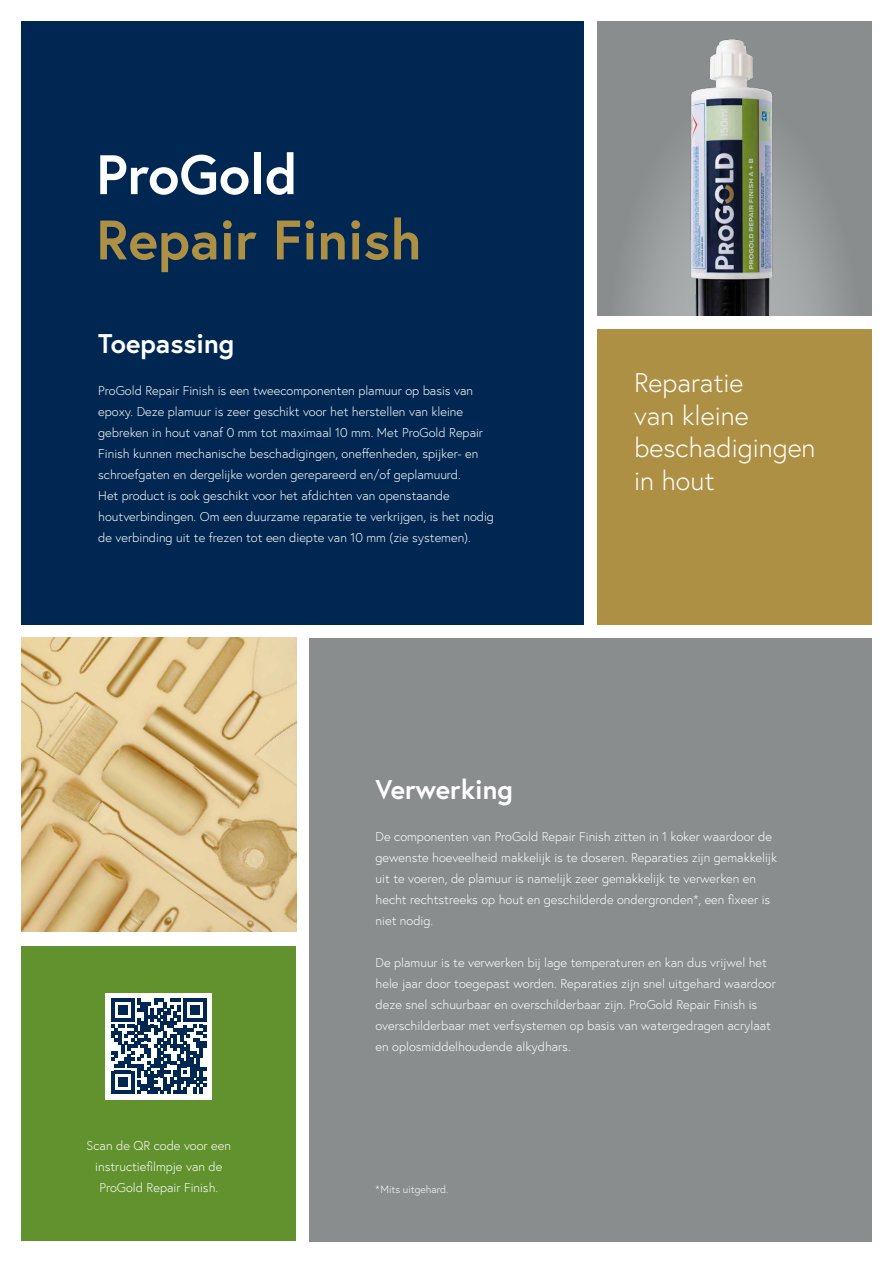
<style>
.page{position:relative;width:893px;height:1263px;background:#fff}
.page>*{position:absolute;margin:0;border:0;box-sizing:border-box;transform-origin:0 0}
.t1{font:700 55.5px "Europa";color:#ae9045}
.t2{font:700 55.5px "Europa";color:#fff}
.t3{font:300 27px/32.4px "Europa";color:#fff}
.t4{font:700 27px "Europa";color:#fff}
.t5{font:300 12.75px/21px "Europa";color:#fff}
.t6{font:300 10.5px "Europa";color:#fff}
</style>
<div class="page">
<div style="left:309px;top:638px;width:563px;height:604px;background:#898d8e"></div>
<img style="left:21px;top:638px;width:275px;height:294px">
<div style="left:21px;top:946px;width:275px;height:294px;background:#62922e"></div>
<div style="left:21px;top:21px;width:563px;height:604px;background:#002751"></div>
<div style="left:597px;top:330px;width:275px;height:295px;background:#ae9045"></div>
<div style="left:597px;top:21px;width:275px;height:294px;background:#898d8e"></div>
<img style="left:629px;top:158px;width:211px;height:157px">
<img style="left:688px;top:40px;width:94px;height:275px">
<div style="left:106px;top:993px;width:106px;height:106px;background:#fff"></div>
<svg style="left:111px;top:998px;width:95px;height:95px"></svg>
<h1 class="t2" style="left:96px;top:137px;width:203px">ProGold</h1>
<h1 class="t1" style="left:96px;top:202px;width:327px">Repair Finish</h1>
<h2 class="t4" style="left:98px;top:325px;width:137px">Toepassing</h2>
<p class="t5" style="left:98px;top:380px;width:397px">ProGold Repair Finish is een tweecomponenten plamuur op basis van epoxy. Deze plamuur is zeer geschikt voor het herstellen van kleine gebreken in hout vanaf 0 mm tot maximaal 10 mm. Met ProGold Repair Finish kunnen mechanische beschadigingen, oneffenheden, spijker- en schroefgaten en dergelijke worden gerepareerd en/of geplamuurd.<br>Het product is ook geschikt voor het afdichten van openstaande houtverbindingen. Om een duurzame reparatie te verkrijgen, is het nodig de verbinding uit te frezen tot een diepte van 10 mm (zie systemen).</p>
<h2 class="t3" style="left:634px;top:366px;width:183px">Reparatie<br>van kleine beschadigingen in hout</h2>
<p class="t5" style="left:87px;top:1134px;width:146px;text-align:center">Scan de QR code voor een instructiefilmpje van de<br>ProGold Repair Finish.</p>
<h2 class="t4" style="left:376px;top:771px;width:139px">Verwerking</h2>
<p class="t5" style="left:376px;top:825px;width:403px">De componenten van ProGold Repair Finish zitten in 1 koker waardoor de gewenste hoeveelheid makkelijk is te doseren. Reparaties zijn gemakkelijk uit te voeren, de plamuur is namelijk zeer gemakkelijk te verwerken en hecht rechtstreeks op hout en geschilderde ondergronden*, een fixeer is niet nodig.</p>
<p class="t5" style="left:376px;top:951px;width:402px">De plamuur is te verwerken bij lage temperaturen en kan dus vrijwel het hele jaar door toegepast worden. Reparaties zijn snel uitgehard waardoor deze snel schuurbaar en overschilderbaar zijn. ProGold Repair Finish is overschilderbaar met verfsystemen op basis van watergedragen acrylaat en oplosmiddelhoudende alkydhars.</p>
<p class="t6" style="left:376px;top:1182px;width:74px">*Mits uitgehard.</p>
</div>
